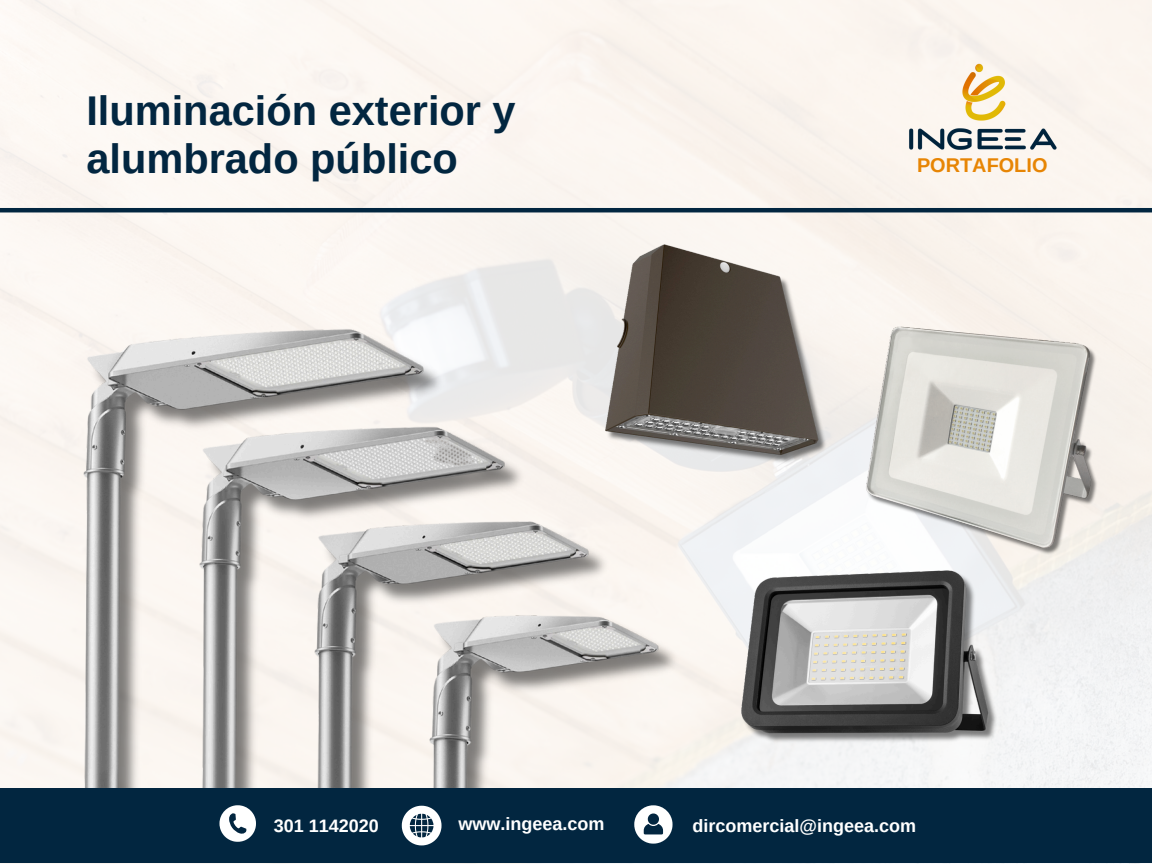
<style>
.page{position:relative;width:1152px;height:864px;background:#fff}
.page>*{position:absolute;margin:0;border:0;box-sizing:border-box;transform-origin:0 0}
.t1{font:700 41.55px/48.3px "Arimo";color:#022640}
.t2{font:700 19.95px "Arimo";color:#e78504}
.t3{font:700 18px "Arimo";color:#fff}
</style>
<div class="page">
<img style="left:9px;top:266px;width:717px;height:522px">
<img style="left:560px;top:236px;width:305px;height:248px">
<img style="left:705px;top:548px;width:330px;height:220px">
<img style="left:865px;top:327px;width:234px;height:229px">
<div style="left:0;top:788px;width:1152px;height:75px;background:#022640"></div>
<svg style="left:220px;top:805px;width:36px;height:37px"></svg>
<svg style="left:402px;top:806px;width:39px;height:39px"></svg>
<svg style="left:634px;top:805px;width:39px;height:38px"></svg>
<img style="left:899px;top:59px;width:166px;height:97px">
<hr style="left:0;top:208px;width:1152px;height:4px;background:#022640">
<p class="t1" style="left:86px;top:86px;width:431px">Iluminación exterior y alumbrado público</p>
<p class="t2" style="left:917px;top:154px;width:132px">PORTAFOLIO</p>
<p class="t3" style="left:274px;top:815px;width:107px">301 1142020</p>
<p class="t3" style="left:458px;top:813px;width:148px">www.ingeea.com</p>
<p class="t3" style="left:693px;top:815px;width:225px">dircomercial@ingeea.com</p>
</div>
